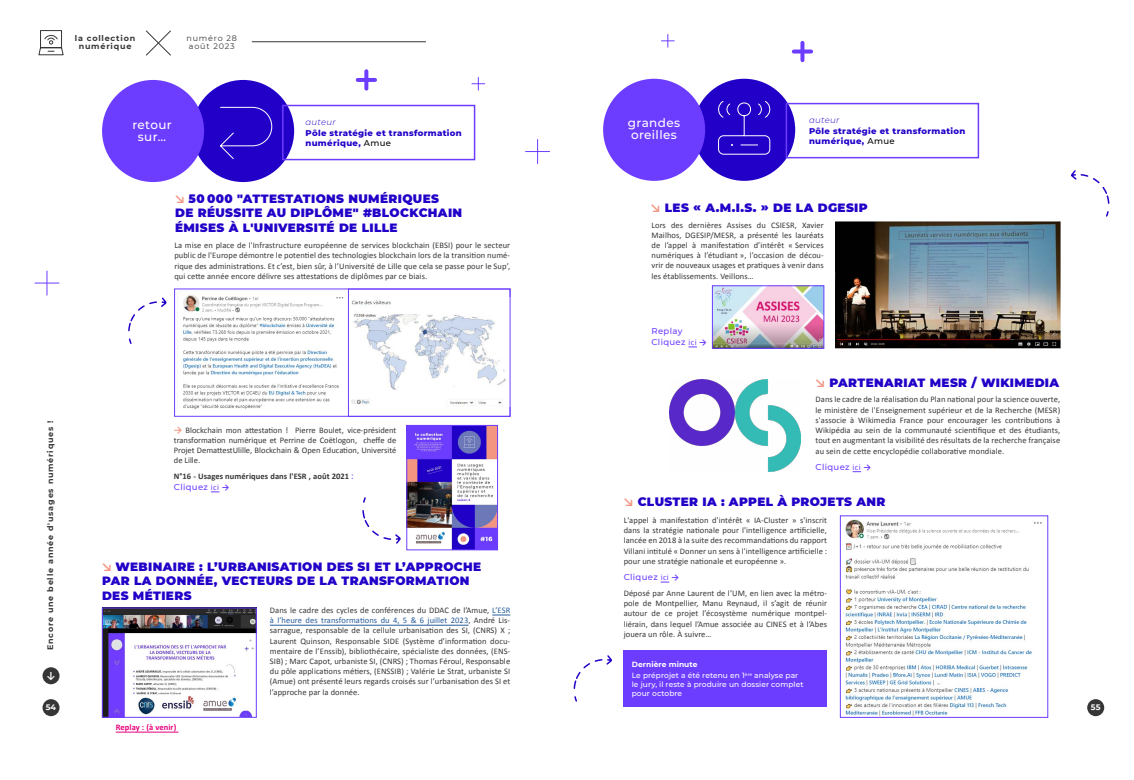
<style>
.page{position:relative;width:1134px;height:780px;background:#fff}
.page>*{position:absolute;margin:0;border:0;box-sizing:border-box;transform-origin:0 0}
.t1{font:900 12px/14.4px "Montserrat";letter-spacing:.03em;color:#2200c8}
.t2{font:500 12px/12px "Montserrat";letter-spacing:.03em;color:#fff}
.t3{font:700 10px "Calibri";color:#fff}
.t4{font:8.5px/10.2px "Calibri";letter-spacing:.01em;color:#373636;text-align:justify}
.t5{font:800 8.5px/10.5px "Montserrat";letter-spacing:.04em;color:#2200c8}
.t6{font:500 8.5px/10.5px "Montserrat";letter-spacing:.04em;color:#6d3dff}
.t7{font:700 8.5px "Calibri";letter-spacing:.01em;color:#373636}
.t8{font:700 8.5px "Calibri";letter-spacing:.01em;color:#e6007d}
.t9{font:italic 300 8.5px "Montserrat";letter-spacing:.04em;color:#2200c8}
.t10{font:700 8px/8px "Montserrat";letter-spacing:.1em;color:#373636;text-align:center}
.t11{font:8px/8px "Montserrat";letter-spacing:.1em;color:#373636}
.t12{font:700 8px "Montserrat";color:#fff}
.t13{font:500 7.5px/11.8px "Montserrat";letter-spacing:.01em;color:#fff}
.s1{font-weight:500;color:#000}
.s2{font-family:"Calibri";font-weight:700;color:#f39582}
.s3{font-family:"Calibri";font-weight:400}
.s4{font-family:"Calibri";font-weight:700}
.s5{font-weight:700;font-size:9.5px;color:#f39582}
.s6{font-family:"Montserrat";font-weight:500;color:#6d3dff}
.s7{color:#275b9b}
.s8{font-weight:700}
</style>
<div class="page">
<hr style="left:252px;top:41px;width:174px;height:1px;background:#373636">
<div style="left:43px;top:667px;width:17px;height:17px;background:#373636;border-radius:50%"></div>
<svg style="left:38px;top:30px;width:26px;height:26px"></svg>
<svg style="left:146px;top:30px;width:25px;height:26px"></svg>
<div style="left:43px;top:699px;width:17px;height:17px;background:#373636;border-radius:50%"></div>
<div style="left:1087px;top:699px;width:17px;height:17px;background:#373636;border-radius:50%"></div>
<svg style="left:800px;top:43px;width:4px;height:17px"></svg>
<svg style="left:794px;top:49px;width:17px;height:4px"></svg>
<div style="left:693px;top:79px;width:102px;height:102px;background:#2200c8;border-radius:50%"></div>
<svg style="left:718px;top:101px;width:53px;height:54px"></svg>
<div style="left:603px;top:79px;width:102px;height:102px;background:#6d3dff;border-radius:50%"></div>
<div style="left:786px;top:103px;width:193px;height:55px;border:2px solid #6d3dff"></div>
<svg style="left:661px;top:34px;width:13px;height:13px"></svg>
<svg style="left:472px;top:77px;width:13px;height:13px"></svg>
<svg style="left:364px;top:71px;width:4px;height:18px"></svg>
<hr style="left:358px;top:78px;width:17px;height:4px;background:#6d3dff">
<svg style="left:525px;top:139px;width:25px;height:25px"></svg>
<div style="left:192px;top:80px;width:102px;height:102px;background:#2200c8;border-radius:50%"></div>
<svg style="left:220px;top:106px;width:53px;height:53px"></svg>
<div style="left:102px;top:80px;width:102px;height:102px;background:#6d3dff;border-radius:50%"></div>
<div style="left:282px;top:105px;width:193px;height:55px;border:2px solid #6d3dff"></div>
<svg style="left:35px;top:271px;width:24px;height:24px"></svg>
<img style="left:836px;top:222px;width:224px;height:126px">
<svg style="left:1071px;top:170px;width:39px;height:47px"></svg>
<svg style="left:128px;top:297px;width:39px;height:47px"></svg>
<svg style="left:362px;top:497px;width:39px;height:47px"></svg>
<img style="left:178px;top:291px;width:170px;height:118px">
<img style="left:351px;top:300px;width:155px;height:104px">
<div style="left:348px;top:289px;width:162px;height:127px;border:1px solid #6d3dff"></div>
<img style="left:408px;top:427px;width:88px;height:121px">
<div style="left:406px;top:425px;width:92px;height:125px;border:1px solid #6d3dff"></div>
<svg style="left:492px;top:614px;width:18px;height:1px"></svg>
<hr style="left:270px;top:625px;width:198px;height:1px;background:#275b9b">
<img style="left:104px;top:609px;width:151px;height:106px">
<div style="left:102px;top:607px;width:155px;height:110px;border:1px solid #6d3dff"></div>
<hr style="left:116px;top:731px;width:62px;height:1px;background:#e6007d">
<img style="left:714px;top:287px;width:108px;height:59px">
<div style="left:712px;top:285px;width:112px;height:63px;border:1px solid #6d3dff"></div>
<img style="left:670px;top:380px;width:131px;height:91px">
<img style="left:845px;top:519px;width:197px;height:196px">
<div style="left:840px;top:515px;width:208px;height:202px;border:1px solid #6d3dff"></div>
<div style="left:623px;top:650px;width:204px;height:56px;background:#6d3dff"></div>
<svg style="left:573px;top:655px;width:39px;height:47px"></svg>
<p class="t10" style="left:75px;top:34px;width:62px">la collection numérique</p>
<p class="t11" style="left:187px;top:34px;width:52px">numéro 28 août 2023</p>
<h1 class="t2" style="left:132px;top:118px;width:41px;text-align:center">retour sur…</h1>
<p class="t9" style="left:305px;top:116px;width:32px">auteur</p>
<p class="t5" style="left:305px;top:127px;width:158px">Pôle stratégie et transformation numérique, <span class="s1">Amue</span></p>
<h1 class="t1" style="left:175px;top:191px;width:289px"><span class="s2">↘</span> 50 000 "ATTESTATIONS NUMÉRIQUES<br>DE RÉUSSITE AU DIPLÔME" #BLOCKCHAIN<br>ÉMISES À L'UNIVERSITÉ DE LILLE</h1>
<p class="t4" style="left:174px;top:240px;width:337px">La mise en place de l'Infrastructure européenne de services blockchain (EBSI) pour le secteur public de l'Europe démontre le potentiel des technologies blockchain lors de la transition numé&shy;rique des administrations. Et c’est, bien sûr, à l’Université de Lille que cela se passe pour le Sup’, qui cette année encore délivre ses attestations de diplômes par ce biais.</p>
<h1 class="t2" style="left:628px;top:117px;width:54px">grandes oreilles</h1>
<p class="t9" style="left:809px;top:114px;width:32px">auteur</p>
<p class="t5" style="left:809px;top:125px;width:158px">Pôle stratégie et transformation numérique, <span class="s1">Amue</span></p>
<h1 class="t1" style="left:651px;top:200px;width:218px"><span class="s2">↘</span> LES « A.M.I.S. » DE LA DGESIP</h1>
<p class="t4" style="left:651px;top:220px;width:174px">Lors des dernières Assises du CSIESR, Xavier Mailhos, DGESIP/MESR, a présenté les lauréats de l’appel à manifestation d’intérêt « Services numériques à l’étudiant », l’occasion de décou&shy;vrir de nouveaux usages et pratiques à venir dans les établissements. Veillons…</p>
<p class="t6" style="left:651px;top:326px;width:57px">Replay<br>Cliquez <span class="s3">ici</span> <span class="s4">→</span></p>
<h1 class="t1" style="left:815px;top:374px;width:245px"><span class="s2">↘</span> PARTENARIAT MESR / WIKIMEDIA</h1>
<p class="t4" style="left:815px;top:394px;width:246px">Dans le cadre de la réalisation du Plan national pour la science ouverte, le ministère de l'Enseignement supérieur et de la Recherche (MESR) s'associe à Wikimedia France pour encourager les contributions à Wikipédia au sein de la communauté scientifique et des étudiants, tout en augmentant la visibilité des résultats de la recherche française au sein de cette encyclopédie collaborative mondiale.</p>
<p class="t6" style="left:815px;top:461px;width:57px">Cliquez <span class="s3">ici</span> <span class="s4">→</span></p>
<p class="t10" style="left:46px;top:650px;width:231px;rotate:-90deg">Encore une belle année d'usages numériques !</p>
<p class="t4" style="left:174px;top:425px;width:224px"><span class="s5">→</span> Blockchain mon attestation ! Pierre Boulet, vice-président transformation numérique et Perrine de Coëtlogon, cheffe de Projet DemattestUlille, Blockchain &amp; Open Education, Université de Lille.</p>
<p class="t7" style="left:174px;top:471px;width:181px">N°16 - Usages numériques dans l'ESR , août 2021 <span class="s6">:</span></p>
<p class="t6" style="left:174px;top:481px;width:57px">Cliquez <span class="s3">ici</span> <span class="s4">→</span></p>
<h1 class="t1" style="left:624px;top:493px;width:263px"><span class="s2">↘</span> CLUSTER IA : APPEL À PROJETS ANR</h1>
<p class="t4" style="left:624px;top:515px;width:205px">L'appel à manifestation d'intérêt « IA-Cluster » s'inscrit dans la stratégie nationale pour l'intelligence artificielle, lancée en 2018 à la suite des recommandations du rapport Villani intitulé « Donner un sens à l'intelligence artificielle : pour une stratégie nationale et européenne ».</p>
<p class="t6" style="left:624px;top:571px;width:57px">Cliquez <span class="s3">ici</span> <span class="s4">→</span></p>
<p class="t4" style="left:624px;top:588px;width:205px">Déposé par Anne Laurent de l’UM, en lien avec la métro&shy;pole de Montpellier, Manu Reynaud, il s’agit de réunir autour de ce projet l’écosystème numérique montpel&shy;liérain, dans lequel l’Amue associée au CINES et à l’Abes jouera un rôle. À suivre…</p>
<h1 class="t1" style="left:102px;top:558px;width:381px"><span class="s2">↘</span> WEBINAIRE : L’URBANISATION DES SI ET L’APPROCHE<br>PAR LA DONNÉE, VECTEURS DE LA TRANSFORMATION<br>DES MÉTIERS</h1>
<p class="t4" style="left:270px;top:605px;width:242px">Dans le cadre des cycles de conférences du DDAC de l’Amue, <span class="s7">L’ESR à l’heure des transformations du 4, 5 &amp; 6 juillet 2023</span>, André Lis&shy;sarrague, responsable de la cellule urbanisation des SI, (CNRS) X ; Laurent Quinson, Responsable SIDE (Système d’information docu&shy;mentaire de l’Enssib), bibliothécaire, spécialiste des données, (ENS-SIB) ; Marc Capot, urbaniste SI, (CNRS) ; Thomas Féroul, Responsable du pôle applications métiers, (ENSSIB) ; Valérie Le Strat, urbaniste SI (Amue) ont présenté leurs regards croisés sur l’urbanisation des SI et l’approche par la donnée.</p>
<p class="t8" style="left:116px;top:722px;width:62px">Replay : (à venir)</p>
<p class="t13" style="left:632px;top:657px;width:168px"><span class="s8">Dernière minute<br></span>Le préprojet a été retenu en 1<sup>ère</sup> analyse par</p>
<p class="t13" style="left:632px;top:680px;width:173px;line-height:9px">le jury, il reste à produire un dossier complet pour octobre</p>
<p class="t3" style="left:46px;top:669px;width:11px">↓</p>
<p class="t12" style="left:46px;top:701px;width:12px">54</p>
<p class="t12" style="left:1091px;top:701px;width:11px">55</p>
</div>
